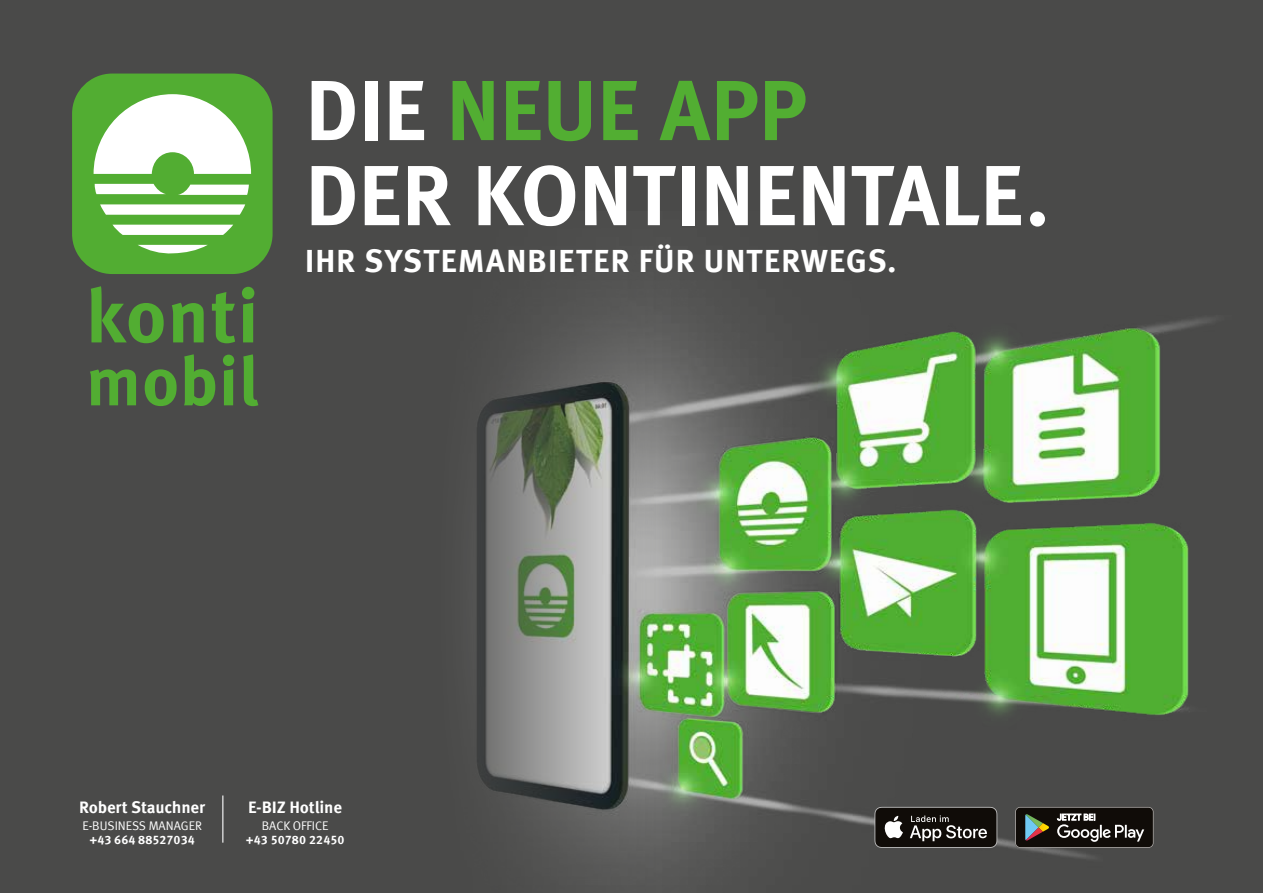
<style>
.page{position:relative;width:1263px;height:893px;background:#4a4a49}
.page>*{position:absolute;margin:0;border:0;box-sizing:border-box;transform-origin:0 0}
.t1{font:700 85.05px/85.1px "Meta Corr";letter-spacing:-.015em;color:#fff}
.t2{font:700 75.6px "Meta Corr";color:#52ad32}
.t3{font:700 68.85px "Meta Corr";letter-spacing:-.005em;color:#52ad32}
.t4{font:700 32.1px "Meta Corr";letter-spacing:.02em;color:#fff}
.t5{font:700 16.65px "Meta Corr";letter-spacing:-.01em;color:#fff}
.t6{font:12.45px "Meta Corr";color:#fff}
.t7{font:700 12.15px "Meta Corr";color:#fff}
.s1{color:#52ae32}
</style>
<div class="page">
<img style="left:477px;top:281px;width:736px;height:612px">
<div style="left:72px;top:74px;width:201px;height:200px;background:#52ad32;border-radius:40px"></div>
<svg style="left:100px;top:204px;width:145px;height:11px;background:#eef7eb"></svg>
<svg style="left:94px;top:94px;width:157px;height:80px"></svg>
<svg style="left:95px;top:184px;width:70px;height:10px"></svg>
<svg style="left:178px;top:185px;width:71px;height:10px"></svg>
<svg style="left:113px;top:225px;width:120px;height:10px"></svg>
<svg style="left:138px;top:245px;width:70px;height:9px"></svg>
<svg style="left:874px;top:807px;width:123px;height:41px;background:#3a3633"></svg>
<svg style="left:1015px;top:807px;width:139px;height:41px;background:#393733"></svg>
<hr style="left:222px;top:795px;width:1px;height:48px;background:#fff">
<h2 class="t2" style="left:85px;top:271px;width:175px">konti</h2>
<h3 class="t3" style="left:86px;top:340px;width:175px">mobil</h3>
<h1 class="t1" style="left:305px;top:67px;width:747px">DIE <span class="s1">NEUE APP<br></span>DER KONTINENTALE.</h1>
<p class="t4" style="left:305px;top:241px;width:593px">IHR SYSTEMANBIETER FÜR UNTERWEGS.</p>
<p class="t5" style="left:79px;top:797px;width:128px">Robert Stauchner</p>
<p class="t6" style="left:82px;top:818px;width:121px">E-BUSINESS MANAGER</p>
<p class="t7" style="left:90px;top:833px;width:107px">+43 664 88527034</p>
<p class="t5" style="left:248px;top:797px;width:96px">E-BIZ Hotline</p>
<p class="t6" style="left:262px;top:818px;width:68px">BACK OFFICE</p>
<p class="t7" style="left:246px;top:833px;width:100px">+43 50780 22450</p>
</div>
